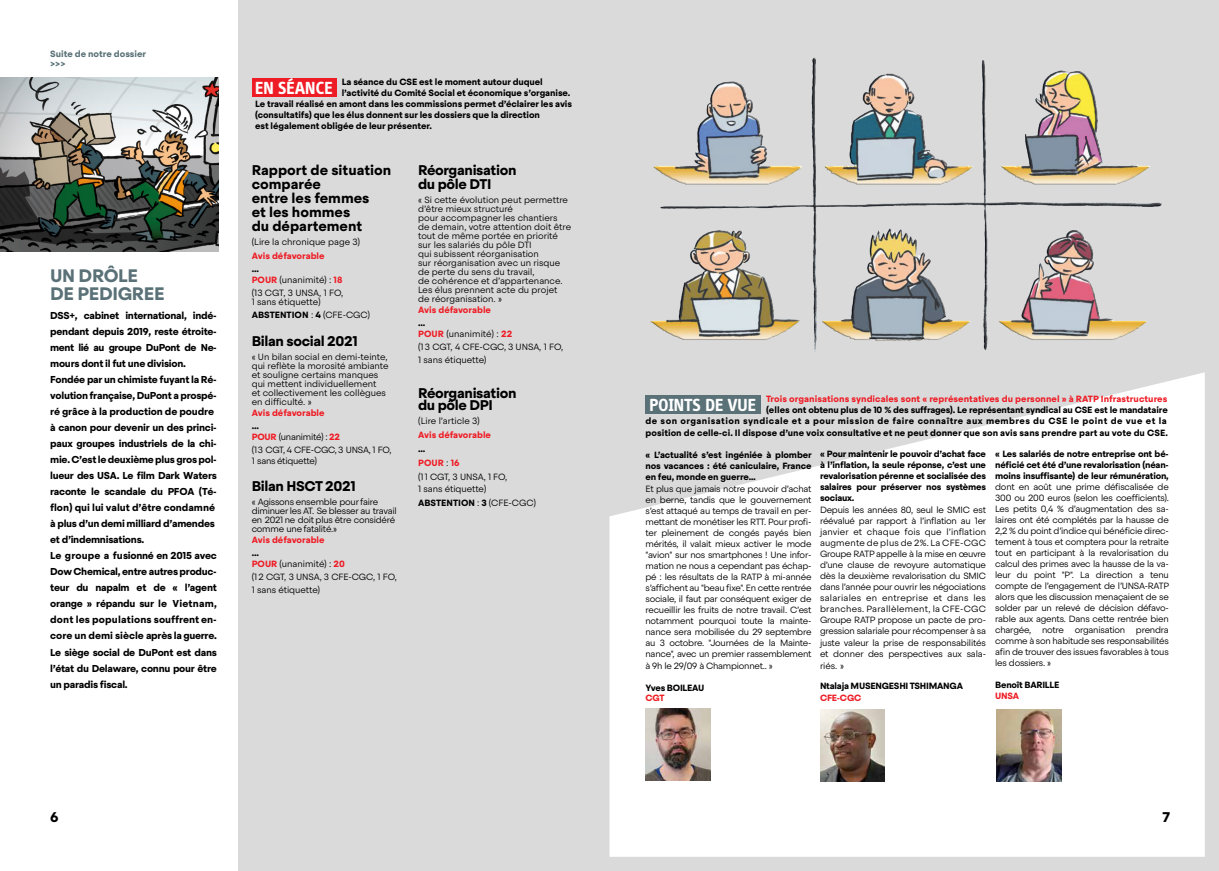
<style>
.page{position:relative;width:1219px;height:871px;background:#fff}
.page>*{position:absolute;margin:0;border:0;box-sizing:border-box;transform-origin:0 0}
.t1{font:700 18.1px "Info Display OT";letter-spacing:.005em;color:#fff}
.t2{font:700 18px/18px "Steradian";letter-spacing:-.02em;color:#597177}
.t3{font:700 14px/12px "Steradian";letter-spacing:-.025em;color:#000001}
.t4{font:700 14px/14px "Steradian";color:#000001}
.t5{font:700 10px/16px "Steradian";letter-spacing:-.03em;color:#000001}
.t6{font:300 9px/11px "Steradian";letter-spacing:-.005em;color:#000001}
.t7{font:700 9px/11px "Steradian";letter-spacing:-.01em;color:#000001;text-align:justify}
.t8{font:300 9px/9px "Steradian";letter-spacing:-.025em;color:#000001}
.t9{font:700 9px "Steradian";color:#ee1c25}
.t10{font:700 9px/10px "Steradian";color:#597177}
.t11{font:700 9px "Steradian";color:#ee1d23}
.s1{font-weight:700}
.s2{font-weight:700;color:#ee1c25}
.s3{font-weight:300}
</style>
<div class="page">
<div style="left:238px;top:0;width:981px;height:870px;background:#dbdada"></div>
<div style="left:252px;top:78px;width:84px;height:19px;background:#ee1c25"></div>
<svg style="left:609px;top:372px;width:596px;height:484px;fill:#fff"></svg>
<div style="left:646px;top:395px;width:115px;height:19px;background:#597177"></div>
<img style="left:996px;top:709px;width:65px;height:71px">
<img style="left:820px;top:709px;width:65px;height:71px">
<img style="left:645px;top:708px;width:65px;height:71px">
<img style="left:650px;top:57px;width:512px;height:295px">
<img style="left:0;top:78px;width:219px;height:173px">
<p class="t10" style="left:50px;top:50px;width:98px">Suite de notre dossier &gt;&gt;&gt;</p>
<h2 class="t2" style="left:50px;top:268px;width:116px">UN DRÔLE<br>DE PEDIGREE</h2>
<p class="t5" style="left:50px;top:308px;width:168px">DSS+, cabinet international, indé&shy;pendant depuis 2019, reste étroite&shy;ment lié au groupe DuPont de Ne&shy;mours dont il fut une division.<br>Fondée par un chimiste fuyant la Ré&shy;volution française, DuPont a prospé&shy;ré grâce à la production de poudre à canon pour devenir un des princi&shy;paux groupes industriels de la chi&shy;mie.C’estledeuxièmeplus grospol&shy;lueur des USA. Le film Dark Waters raconte le scandale du PFOA (Té&shy;flon) qui lui valut d’être condamné à plus d’un demi milliard d’amendes et d’indemnisations.<br>Le groupe a fusionné en 2015 avec<br>Dow Chemical, entre autres produc&shy;teur du napalm et de « l’agent orange » répandu sur le Vietnam, dont les populations souffrent en&shy;core un demi siècle après la guerre.<br>Le siège social de DuPont est dans l’état du Delaware, connu pour être un paradis fiscal.</p>
<h1 class="t1" style="left:255px;top:79px;width:79px">EN SÉANCE</h1>
<p class="t7" style="left:342px;top:77px;width:203px">La séance du CSE est le moment autour duquel</p>
<p class="t7" style="left:342px;top:88px;width:230px">l’activité du Comité Social et économique s’organise.</p>
<p class="t7" style="left:255px;top:99px;width:319px">Le travail réalisé en amont dans les commissions permet d’éclairer les avis</p>
<p class="t7" style="left:255px;top:110px;width:286px">(consultatifs) que les élus donnent sur les dossiers que la direction</p>
<p class="t7" style="left:255px;top:121px;width:178px">est légalement obligée de leur présenter.</p>
<h3 class="t4" style="left:252px;top:164px;width:141px">Rapport de situation comparée<br>entre les femmes<br>et les hommes<br>du département</h3>
<p class="t6" style="left:252px;top:237px;width:110px">(Lire la chronique page 3)</p>
<p class="t9" style="left:252px;top:252px;width:74px">Avis défavorable</p>
<p class="t6" style="left:252px;top:264px;width:92px"><span class="s1">...<br></span><span class="s2">POUR</span> (unanimité) : <span class="s2">18</span></p>
<p class="t6" style="left:252px;top:289px;width:93px;line-height:9px">(13 CGT, 3 UNSA, 1 FO,<br>1 sans étiquette)</p>
<p class="t7" style="left:252px;top:310px;width:120px">ABSTENTION <span class="s3">:</span> 4 <span class="s3">(CFE-CGC)</span></p>
<h3 class="t3" style="left:252px;top:336px;width:108px">Bilan social 2021</h3>
<p class="t6" style="left:252px;top:353px;width:138px;line-height:9px">« Un bilan social en demi-teinte, qui reflète la morosité ambiante et souligne certains manques qui mettent individuellement<br>et collectivement les collègues en difficulté. »</p>
<p class="t9" style="left:252px;top:409px;width:74px">Avis défavorable</p>
<p class="t8" style="left:252px;top:421px;width:90px;line-height:11px"><span class="s1">...<br></span><span class="s2">POUR</span> (unanimité) : <span class="s2">22</span></p>
<p class="t8" style="left:252px;top:445px;width:141px;line-height:11px">(13 CGT, 4 CFE-CGC, 3 UNSA, 1 FO,<br>1 sans étiquette)</p>
<h3 class="t3" style="left:418px;top:164px;width:100px;line-height:14px">Réorganisation du pôle DTI</h3>
<p class="t6" style="left:418px;top:196px;width:155px;line-height:9px">« Si cette évolution peut permettre d’être mieux structuré<br>pour accompagner les chantiers de demain, votre attention doit être tout de même portée en priorité sur les salariés du pôle DTI<br>qui subissent réorganisation<br>sur réorganisation avec un risque de perte du sens du travail,<br>de cohérence et d’appartenance.<br>Les élus prennent acte du projet<br>de réorganisation. »</p>
<p class="t9" style="left:418px;top:306px;width:74px">Avis défavorable</p>
<p class="t6" style="left:418px;top:318px;width:96px"><span class="s1">...<br></span><span class="s2">POUR</span> (unanimité) : <span class="s2">22</span></p>
<p class="t6" style="left:418px;top:341px;width:147px;line-height:13px">(13 CGT, 4 CFE-CGC, 3 UNSA, 1 FO,<br>1 sans étiquette)</p>
<h3 class="t3" style="left:418px;top:388px;width:100px">Réorganisation du pôle DPI</h3>
<p class="t6" style="left:418px;top:416px;width:63px">(Lire l’article 3)</p>
<p class="t9" style="left:418px;top:431px;width:74px">Avis défavorable</p>
<p class="t6" style="left:418px;top:442px;width:91px;line-height:14px"><span class="s1">...<br></span><span class="s2">POUR</span> : <span class="s2">16<br></span>(1 1 CGT, 3 UNSA, 1 FO,</p>
<p class="t6" style="left:418px;top:482px;width:119px;line-height:14px">1 sans étiquette)<br><span class="s1">ABSTENTION</span> : <span class="s1">3</span> (CFE-CGC)</p>
<h3 class="t3" style="left:252px;top:481px;width:106px">Bilan HSCT 2021</h3>
<p class="t8" style="left:252px;top:497px;width:147px">« Agissons ensemble pour faire diminuer les AT. Se blesser au travail en 2021 ne doit plus être considéré comme une fatalité.»</p>
<p class="t9" style="left:252px;top:535px;width:74px">Avis défavorable</p>
<p class="t6" style="left:252px;top:547px;width:95px"><span class="s1">...<br></span><span class="s2">POUR</span> (unanimité) : <span class="s2">20</span></p>
<p class="t6" style="left:252px;top:570px;width:147px;line-height:13px">(12 CGT, 3 UNSA, 3 CFE-CGC, 1 FO,<br>1 sans étiquette)</p>
<h3 class="t3" style="left:50px;top:812px;width:10px">6</h3>
<h1 class="t1" style="left:649px;top:396px;width:108px">POINTS DE VUE</h1>
<p class="t9" style="left:766px;top:395px;width:403px">Trois organisations syndicales sont « représentatives du personnel » à RATP Infrastructures</p>
<p class="t7" style="left:645px;top:405px;width:524px;text-align:left;text-indent:121px">(elles ont obtenu plus de 10 % des suffrages). Le représentant syndical au CSE est le mandataire de son organisation syndicale et a pour mission de faire connaître aux membres du CSE le point de vue et la position de celle-ci. Il dispose d’une voix consultative et ne peut donner que son avis sans prendre part au vote du CSE.</p>
<p class="t7" style="left:645px;top:450px;width:168px">« L’actualité s’est ingéniée à plomber nos vacances : été caniculaire, France en feu, monde en guerre…</p>
<p class="t6" style="left:645px;top:484px;width:167px;text-align:justify">Et plus que jamais notre pouvoir d’achat en berne, tandis que le gouvernement s’est attaqué au temps de travail en per&shy;mettant de monétiser les RTT. Pour profi&shy;ter pleinement de congés payés bien mérités, il valait mieux activer le mode "avion" sur nos smartphones ! Une infor&shy;mation ne nous a cependant pas échap&shy;pé : les résultats de la RATP à mi-année s’affichent au "beau fixe". En cette rentrée sociale, il faut par conséquent exiger de recueillir les fruits de notre travail. C’est notamment pourquoi toute la mainte&shy;nance sera mobilisée du 29 septembre au 3 octobre. "Journées de la Mainte&shy;nance", avec un premier rassemblement à 9h le 29/09 à Championnet.. »</p>
<p class="t7" style="left:645px;top:682px;width:60px">Yves BOILEAU</p>
<p class="t11" style="left:645px;top:693px;width:21px">CGT</p>
<p class="t7" style="left:820px;top:449px;width:167px">« Pour maintenir le pouvoir d’achat face à l’inflation, la seule réponse, c’est une revalorisation pérenne et socialisée des salaires pour préserver nos systèmes sociaux.</p>
<p class="t6" style="left:820px;top:505px;width:168px;text-align:justify">Depuis les années 80, seul le SMIC est réévalué par rapport à l’inflation au 1er janvier et chaque fois que l’inflation augmente de plus de 2%. La CFE-CGC Groupe RATP appelle à la mise en œuvre d’une clause de revoyure automatique dès la deuxième revalorisation du SMIC dans l’année pour ouvrir les négociations salariales en entreprise et dans les branches. Parallèlement, la CFE-CGC Groupe RATP propose un pacte de pro&shy;gression salariale pour récompenser à sa</p>
<p class="t6" style="left:820px;top:638px;width:167px;text-align:justify">juste valeur la prise de responsabilités et donner des perspectives aux sala&shy;riés. »</p>
<p class="t7" style="left:820px;top:680px;width:144px">Ntalaja MUSENGESHI TSHIMANGA</p>
<p class="t9" style="left:820px;top:693px;width:43px">CFE-CGC</p>
<p class="t7" style="left:995px;top:449px;width:175px">« Les salariés de notre entreprise ont bé&shy;néficié cet été d’une revalorisation (néan&shy;moins insuffisante) de leur rémunération,</p>
<p class="t6" style="left:995px;top:482px;width:175px;text-align:justify">dont en août une prime défiscalisée de 300 ou 200 euros (selon les coefficients).<br>Les petits 0,4 % d’augmentation des sa&shy;laires ont été complétés par la hausse de 2,2 % du point d’indice qui bénéficie direc&shy;tement à tous et comptera pour la retraite tout en participant à la revalorisation du calcul des primes avec la hausse de la va&shy;leur du point "P". La direction a tenu compte de l’engagement de l’UNSA-RATP alors que les discussion menaçaient de se solder par un relevé de décision défavo&shy;rable aux agents. Dans cette rentrée bien chargée, notre organisation prendra comme à son habitude ses responsabilités afin de trouver des issues favorables à tous les dossiers. »</p>
<p class="t7" style="left:995px;top:680px;width:66px">Benoît BARILLE</p>
<p class="t9" style="left:995px;top:692px;width:25px">UNSA</p>
<h3 class="t3" style="left:1162px;top:812px;width:9px">7</h3>
</div>
